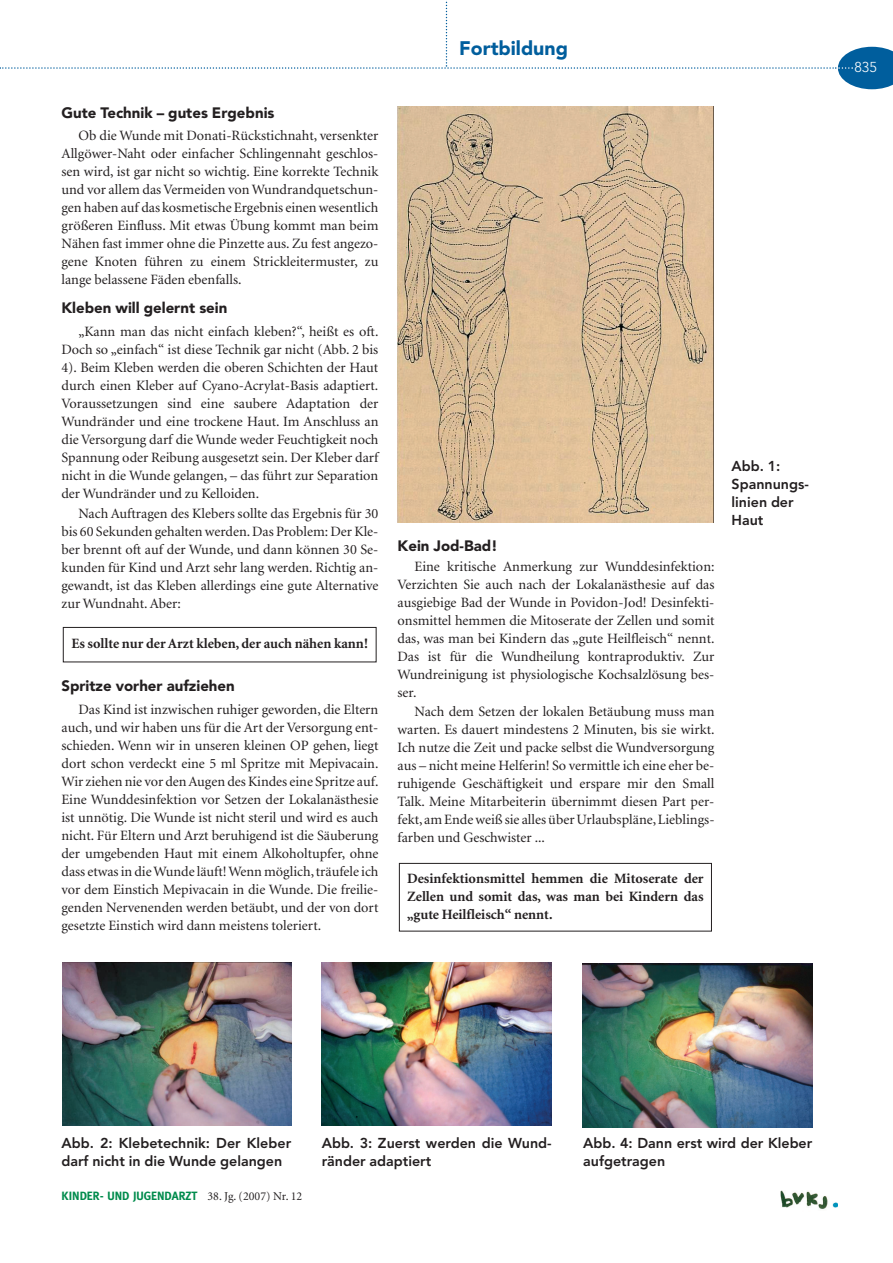
<style>
.page{position:relative;width:893px;height:1263px;background:#fff}
.page>*{position:absolute;margin:0;border:0;box-sizing:border-box;transform-origin:0 0}
.t1{font:900 19.5px "Avenir";color:#005e9d}
.t2{font:900 15px "Avenir";color:#231f20}
.t3{font:14.25px/18px "Minion";color:#231f20;text-align:justify}
.t4{font:800 14.25px/18px "Avenir";color:#231f20}
.t5{font:700 14.25px/18px "Minion";color:#231f20;text-align:justify}
.t6{font:300 14.25px "Avenir";color:#fff}
.t7{font:700 12px "Meta";color:#008b4c}
.s1{font-family:"Minion";font-weight:400;color:#231f20}
</style>
<div class="page">
<div style="left:63px;top:627px;width:313px;height:35px;border:1px solid #231f20"></div>
<div style="left:399px;top:863px;width:312px;height:68px;border:1px solid #231f20"></div>
<img style="left:397px;top:106px;width:317px;height:417px">
<img style="left:62px;top:962px;width:229px;height:164px">
<img style="left:322px;top:962px;width:229px;height:164px">
<img style="left:582px;top:964px;width:230px;height:163px">
<img style="left:780px;top:1191px;width:57px;height:18px">
<svg style="left:0;top:1px;width:892px;height:88px"></svg>
<h1 class="t1" style="left:459px;top:40px;width:110px">Fortbildung</h1>
<p class="t2" style="left:61px;top:106px;width:214px">Gute Technik – gutes Ergebnis</p>
<p class="t3" style="left:61px;top:128px;width:318px;text-indent:17px">Ob die Wunde mit Donati-Rückstichnaht, versenkter Allgöwer-Naht oder einfacher Schlingennaht geschlos&shy;sen wird, ist gar nicht so wichtig. Eine korrekte Technik und vor allem das Vermeiden von Wundrandquetschun&shy;gen haben auf das kosmetische Ergebnis einen wesentlich größeren Einfluss. Mit etwas Übung kommt man beim Nähen fast immer ohne die Pinzette aus. Zu fest angezo&shy;gene Knoten führen zu einem Strickleitermuster, zu lange belassene Fäden ebenfalls.</p>
<p class="t2" style="left:61px;top:302px;width:167px">Kleben will gelernt sein</p>
<p class="t3" style="left:61px;top:323px;width:318px;text-indent:17px">„Kann man das nicht einfach kleben?“, heißt es oft.<br>Doch so „einfach“ ist diese Technik gar nicht (Abb. 2 bis 4). Beim Kleben werden die oberen Schichten der Haut durch einen Kleber auf Cyano-Acrylat-Basis adaptiert.<br>Voraussetzungen sind eine saubere Adaptation der Wundränder und eine trockene Haut. Im Anschluss an die Versorgung darf die Wunde weder Feuchtigkeit noch Spannung oder Reibung ausgesetzt sein. Der Kleber darf nicht in die Wunde gelangen, – das führt zur Separation der Wundränder und zu Kelloiden.</p>
<p class="t3" style="left:61px;top:506px;width:318px;text-indent:17px">Nach Auftragen des Klebers sollte das Ergebnis für 30 bis 60 Sekunden gehalten werden. Das Problem: Der Kle&shy;ber brennt oft auf der Wunde, und dann können 30 Se&shy;kunden für Kind und Arzt sehr lang werden. Richtig an&shy;gewandt, ist das Kleben allerdings eine gute Alternative zur Wundnaht. Aber:</p>
<p class="t5" style="left:71px;top:636px;width:298px">Es sollte nur der Arzt kleben, der auch nähen kann!</p>
<p class="t2" style="left:61px;top:680px;width:175px">Spritze vorher aufziehen</p>
<p class="t3" style="left:61px;top:701px;width:318px;text-indent:17px">Das Kind ist inzwischen ruhiger geworden, die Eltern auch, und wir haben uns für die Art der Versorgung ent&shy;schieden. Wenn wir in unseren kleinen OP gehen, liegt dort schon verdeckt eine 5 ml Spritze mit Mepivacain.<br>Wir ziehen nie vor den Augen des Kindes eine Spritze auf.<br>Eine Wunddesinfektion vor Setzen der Lokalanästhesie ist unnötig. Die Wunde ist nicht steril und wird es auch nicht. Für Eltern und Arzt beruhigend ist die Säuberung der umgebenden Haut mit einem Alkoholtupfer, ohne dass etwas in die Wunde läuft! Wenn möglich,träufele ich vor dem Einstich Mepivacain in die Wunde. Die freilie&shy;genden Nervenenden werden betäubt, und der von dort gesetzte Einstich wird dann meistens toleriert.</p>
<p class="t2" style="left:397px;top:539px;width:102px">Kein Jod-Bad!</p>
<p class="t3" style="left:397px;top:559px;width:318px;text-indent:17px">Eine kritische Anmerkung zur Wunddesinfektion:<br>Verzichten Sie auch nach der Lokalanästhesie auf das ausgiebige Bad der Wunde in Povidon-Jod! Desinfekti&shy;onsmittel hemmen die Mitoserate der Zellen und somit das, was man bei Kindern das „gute Heilfleisch“ nennt.<br>Das ist für die Wundheilung kontraproduktiv. Zur Wundreinigung ist physiologische Kochsalzlösung bes&shy;ser.</p>
<p class="t3" style="left:397px;top:703px;width:318px;text-indent:17px">Nach dem Setzen der lokalen Betäubung muss man warten. Es dauert mindestens 2 Minuten, bis sie wirkt.<br>Ich nutze die Zeit und packe selbst die Wundversorgung aus – nicht meine Helferin! So vermittle ich eine eher be&shy;ruhigende Geschäftigkeit und erspare mir den Small Talk. Meine Mitarbeiterin übernimmt diesen Part per&shy;fekt, am Ende weiß sie alles über Urlaubspläne, Lieblings&shy;farben und Geschwister ...</p>
<p class="t5" style="left:407px;top:870px;width:298px">Desinfektionsmittel hemmen die Mitoserate der Zellen und somit das, was man bei Kindern das „gute Heilfleisch“ nennt.</p>
<p class="t4" style="left:731px;top:458px;width:79px">Abb. 1:<br>Spannungs&shy;linien der<br>Haut</p>
<p class="t6" style="left:854px;top:61px;width:24px">835</p>
<p class="t4" style="left:61px;top:1135px;width:231px">Abb. 2: Klebetechnik: Der Kleber darf nicht in die Wunde gelangen</p>
<p class="t4" style="left:322px;top:1135px;width:231px">Abb. 3: Zuerst werden die Wund&shy;ränder adaptiert</p>
<p class="t4" style="left:583px;top:1135px;width:231px">Abb. 4: Dann erst wird der Kleber aufgetragen</p>
<p class="t7" style="left:61px;top:1191px;width:242px">KINDER- UND JUGENDARZT <span class="s1">38. Jg. (2007) Nr. 12</span></p>
</div>
